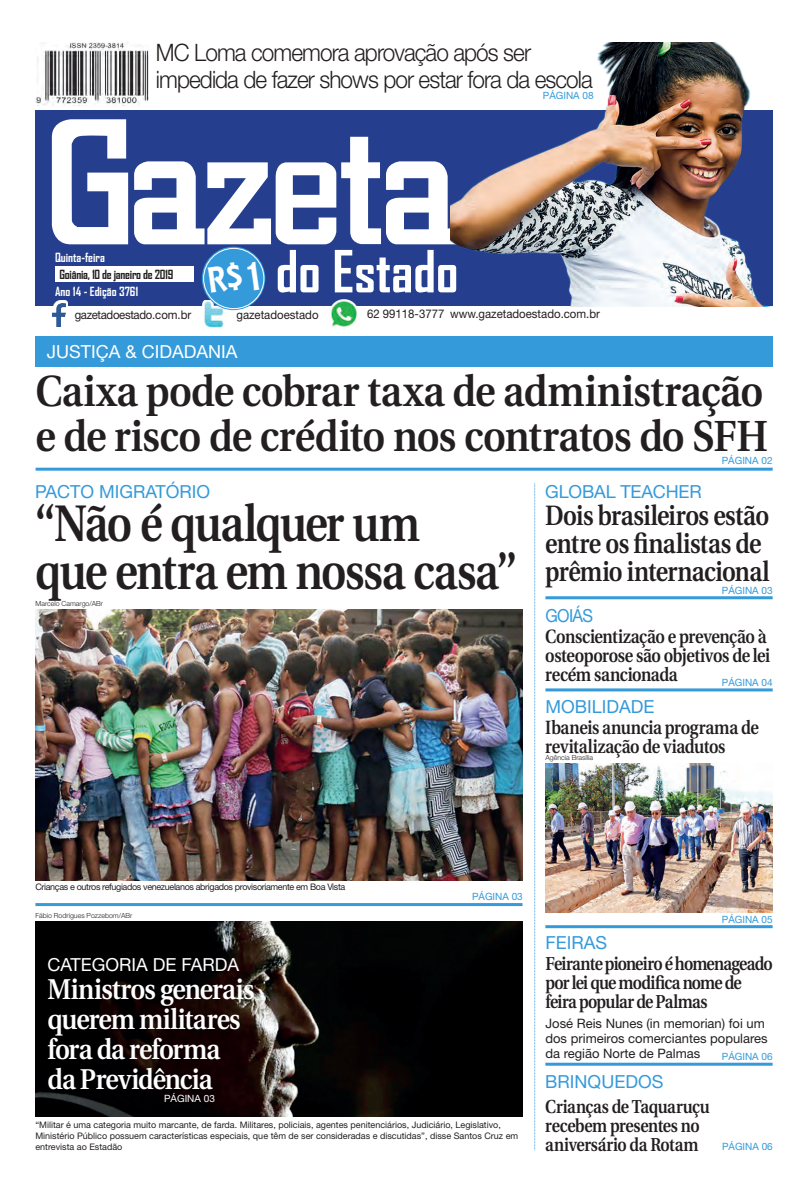
<style>
.page{position:relative;width:808px;height:1191px;background:#fff}
.page>*{position:absolute;margin:0;border:0;box-sizing:border-box;transform-origin:0 0}
.t1{font:700 55.6px "Agency FB";color:#fff}
.Manchete{font:600 51.3px "Utopia";letter-spacing:-.04em;color:#231f20;scale:.85 1}
.Manchete-2{font:600 43.4px/44.9px "Utopia";letter-spacing:-.015em;color:#231f20;scale:.91 1}
.Manchete-3{font:600 28.6px/30.1px "Utopia";letter-spacing:-.035em;color:#fff;scale:.9 1}
.Manchete-4{font:600 27.9px/27.7px "Utopia";letter-spacing:-.025em;color:#231f20;scale:.85 1}
.t2{font:300 24px/27px "Helvetica Neue";letter-spacing:-.04em;color:#231f20;scale:.94 1}
.Manchete-5{font:600 19.1px/19px "Utopia";letter-spacing:-.025em;color:#231f20;scale:.85 1}
.Manchete-6{font:600 18.7px/19px "Utopia";letter-spacing:-.035em;color:#231f20;scale:.85 1}
.Retranca{font:18px "Helvetica Neue";color:#349ada}
.Retranca-2{font:18px "Helvetica Neue";color:#fff}
.Retranca-3{font:18px "Helvetica Neue";color:#349ada;scale:.91 1}
.Legenda{font:13px/15.3px "Helvetica Neue";color:#231f20}
.t3{font:700 12.1px "Agency FB";color:#fff}
.t4{font:700 12.1px "Agency FB";letter-spacing:-.02em;color:#231f20}
.t5{font:12px "Helvetica Neue";color:#231f20;scale:.95 1}
.t6{font:12px "Helvetica Neue";letter-spacing:-.03em;color:#231f20;scale:.95 1}
.Retranca-4{font:10px "Helvetica Neue";color:#349ada}
.Retranca-5{font:10px "Helvetica Neue";color:#fff}
.Legenda-2{font:9px/11.3px "Helvetica Neue";color:#231f20}
.Legenda-3{font:9px "Helvetica Neue";letter-spacing:-.04em;color:#231f20}
.Crédito_Fotógrafo{font:300 7px "Helvetica Neue";color:#231f20}
</style>
<div class="page">
<div style="left:35px;top:110px;width:737px;height:196px;background:#253f8e"></div>
<svg style="left:52px;top:119px;width:76px;height:125px"></svg>
<svg style="left:134px;top:137px;width:317px;height:107px"></svg>
<img style="left:202px;top:300px;width:22px;height:29px">
<img style="left:330px;top:299px;width:28px;height:28px">
<div style="left:55px;top:266px;width:138px;height:15px;background:#fff"></div>
<svg style="left:202px;top:247px;width:63px;height:63px"></svg>
<div style="left:203px;top:248px;width:61px;height:61px;border:1px solid #fff;border-radius:50%"></div>
<svg style="left:55px;top:300px;width:13px;height:27px"></svg>
<img style="left:52px;top:303px;width:13px;height:23px">
<img style="left:35px;top:43px;width:113px;height:63px">
<hr style="left:35px;top:903px;width:487px;height:3px;background:#349ada">
<svg style="left:534px;top:483px;width:1px;height:667px"></svg>
<div style="left:36px;top:336px;width:737px;height:31px;background:#349ada"></div>
<img style="left:451px;top:43px;width:316px;height:263px">
<hr style="left:36px;top:468px;width:737px;height:3px;background:#349ada">
<hr style="left:545px;top:596px;width:228px;height:3px;background:#349ada">
<hr style="left:545px;top:925px;width:228px;height:3px;background:#349ada">
<img style="left:35px;top:609px;width:488px;height:271px">
<img style="left:35px;top:921px;width:488px;height:195px">
<hr style="left:545px;top:688px;width:228px;height:3px;background:#349ada">
<img style="left:545px;top:763px;width:227px;height:150px">
<hr style="left:545px;top:1062px;width:228px;height:3px;background:#349ada">
<div style="left:208px;top:262px;width:51px;height:31px;background:#349ada"></div>
<p class="t2" style="left:156px;top:39px;width:466px">MC Loma comemora aprovação após ser impedida de fazer shows por estar fora da escola</p>
<p class="Retranca-4" style="left:543px;top:90px;width:52px">PÁGINA 08</p>
<p class="t3" style="left:55px;top:250px;width:51px">Quinta-feira</p>
<p class="t4" style="left:59px;top:267px;width:115px">Goiânia, 10 de janeiro de 2019</p>
<p class="t3" style="left:55px;top:283px;width:85px">Ano 14 - Edição 3761</p>
<p class="t1" style="left:276px;top:237px;width:184px">do Estado</p>
<p class="t5" style="left:236px;top:308px;width:88px">gazetadoestado</p>
<p class="t5" style="left:367px;top:307px;width:83px">62 99118-3777</p>
<p class="t5" style="left:450px;top:307px;width:159px">www.gazetadoestado.com.br</p>
<p class="t6" style="left:75px;top:307px;width:124px">gazetadoestado.com.br</p>
<p class="Retranca-2" style="left:47px;top:340px;width:192px">JUSTIÇA &amp; CIDADANIA</p>
<p class="Manchete-2" style="left:35px;top:369px;width:807px">Caixa pode cobrar taxa de administração e de risco de crédito nos contratos do SFH</p>
<p class="Retranca" style="left:35px;top:480px;width:177px">PACTO MIGRATÓRIO</p>
<p class="Manchete" style="left:35px;top:494px;width:454px">“Não é qualquer um</p>
<p class="Manchete" style="left:35px;top:542px;width:568px">que entra em nossa casa”</p>
<p class="Crédito_Fotógrafo" style="left:36px;top:599px;width:69px">Marcelo Camargo/ABr</p>
<p class="Retranca-4" style="left:722px;top:455px;width:52px">PÁGINA 02</p>
<p class="Retranca" style="left:545px;top:480px;width:158px">GLOBAL TEACHER</p>
<p class="Manchete-4" style="left:545px;top:502px;width:265px">Dois brasileiros estão entre os finalistas de prêmio internacional</p>
<p class="Retranca-3" style="left:545px;top:605px;width:54px">GOIÁS</p>
<p class="Manchete-5" style="left:545px;top:627px;width:266px">Conscientização e prevenção à osteoporose são objetivos de lei recém sancionada</p>
<p class="Retranca-4" style="left:722px;top:584px;width:52px">PÁGINA 03</p>
<p class="Retranca-4" style="left:722px;top:676px;width:52px">PÁGINA 04</p>
<p class="Retranca" style="left:545px;top:695px;width:111px">MOBILIDADE</p>
<p class="Manchete-5" style="left:545px;top:718px;width:253px">Ibaneis anuncia programa de revitalização de viadutos</p>
<p class="Crédito_Fotógrafo" style="left:545px;top:753px;width:49px">Agência Brasília</p>
<p class="Legenda-3" style="left:35px;top:881px;width:311px">Crianças e outros refugiados venezuelanos abrigados provisoriamente em Boa Vista</p>
<p class="Crédito_Fotógrafo" style="left:35px;top:911px;width:98px">Fábio Rodrigues Pozzebom/ABr</p>
<p class="Retranca-2" style="left:48px;top:953px;width:193px">CATEGORIA DE FARDA</p>
<p class="Manchete-3" style="left:47px;top:974px;width:232px">Ministros generais querem militares fora da reforma</p>
<p class="Manchete-3" style="left:47px;top:1065px;width:185px">da Previdência</p>
<p class="Retranca-5" style="left:164px;top:1092px;width:52px">PÁGINA 03</p>
<p class="Retranca-4" style="left:472px;top:890px;width:52px">PÁGINA 03</p>
<p class="Legenda-2" style="left:35px;top:1118px;width:484px">“Militar é uma categoria muito marcante, de farda. Militares, policiais, agentes penitenciários, Judiciário, Legislativo,<br>Ministério Público possuem características especiais, que têm de ser consideradas e discutidas”, disse Santos Cruz em entrevista ao Estadão</p>
<p class="Retranca-4" style="left:722px;top:913px;width:52px">PÁGINA 05</p>
<p class="Retranca" style="left:545px;top:932px;width:63px">FEIRAS</p>
<p class="Manchete-6" style="left:546px;top:954px;width:269px">Feirante pioneiro é homenageado por lei que modifica nome de feira popular de Palmas</p>
<p class="Legenda" style="left:545px;top:1015px;width:224px">José Reis Nunes (in memorian) foi um dos primeiros comerciantes populares da região Norte de Palmas</p>
<p class="Retranca-4" style="left:722px;top:1050px;width:52px">PÁGINA 06</p>
<p class="Retranca" style="left:545px;top:1071px;width:120px">BRINQUEDOS</p>
<p class="Manchete-6" style="left:545px;top:1097px;width:195px">Crianças de Taquaruçu recebem presentes no aniversário da Rotam</p>
<p class="Retranca-4" style="left:722px;top:1140px;width:52px">PÁGINA 06</p>
</div>
